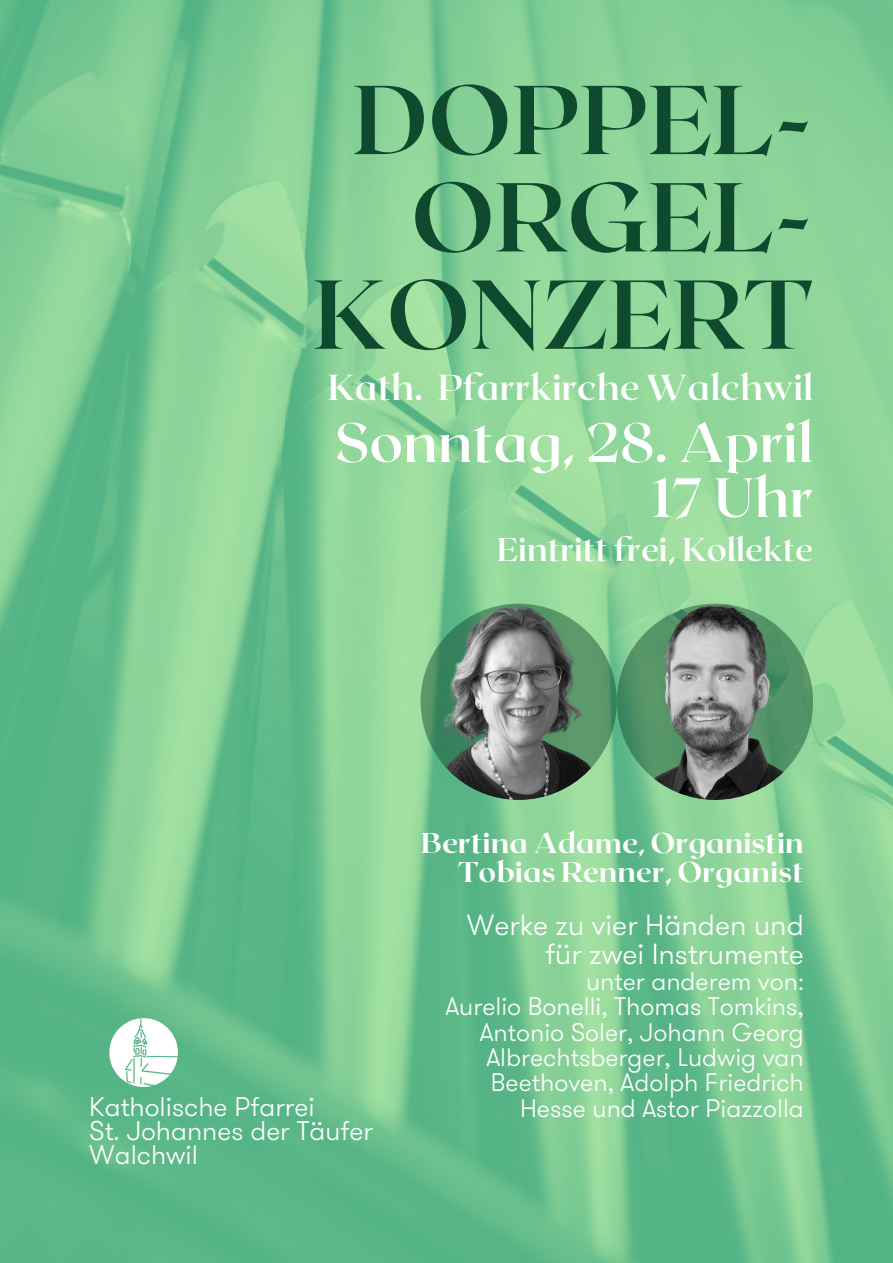
<style>
.page{position:relative;width:893px;height:1263px;background:#fff}
.page>*{position:absolute;margin:0;border:0;box-sizing:border-box;transform-origin:0 0}
.t1{font:700 97.5px/97.4px "Roxborough CF";color:#0f492e;text-align:right}
.t2{font:700 55.12px/54.9px "Roxborough CF";color:#fff;text-align:right}
.t3{font:700 36px "Roxborough CF";color:#fff}
.t4{font:700 32.78px "Roxborough CF";color:#fff}
.t5{font:300 29.1px/28.7px "GT Walsheim";color:#fff;text-align:right}
.t6{font:800 28.58px/28.1px "Roxborough CF";color:#fff;text-align:right}
.t7{font:300 26.92px/23.9px "GT Walsheim";color:#fff}
.t8{font:300 25.35px/25.3px "GT Walsheim";color:#fff;text-align:right}
</style>
<div class="page">
<img style="left:0;top:0;width:893px;height:1263px">
<img style="left:109px;top:1018px;width:68px;height:68px">
<img style="left:420px;top:604px;width:197px;height:196px;border-radius:50%">
<img style="left:617px;top:604px;width:196px;height:196px;border-radius:50%">
<h3 class="t1" style="left:313px;top:66px;width:502px">DOPPEL-<br>ORGEL-<br>KONZERT</h3>
<p class="t3" style="left:328px;top:364px;width:487px">Kath. Pfarrkirche Walchwil</p>
<h2 class="t2" style="left:335px;top:412px;width:480px">Sonntag, 28. April<br>17 Uhr</h2>
<h5 class="t4" style="left:497px;top:528px;width:318px">Eintritt frei, Kollekte</h5>
<p class="t7" style="left:89px;top:1097px;width:285px">Katholische Pfarrei<br>St. Johannes der Täufer<br>Walchwil</p>
<h3 class="t6" style="left:421px;top:828px;width:384px">Bertina Adame, Organistin<br>Tobias Renner, Organist</h3>
<p class="t5" style="left:467px;top:914px;width:338px">Werke zu vier Händen und für zwei Instrumente</p>
<h4 class="t8" style="left:586px;top:971px;width:219px">unter anderem von:</h4>
<p class="t8" style="left:445px;top:996px;width:360px">Aurelio Bonelli, Thomas Tomkins,<br>Antonio Soler, Johann Georg<br>Albrechtsberger, Ludwig van<br>Beethoven, Adolph Friedrich<br>Hesse und Astor Piazzolla</p>
</div>
